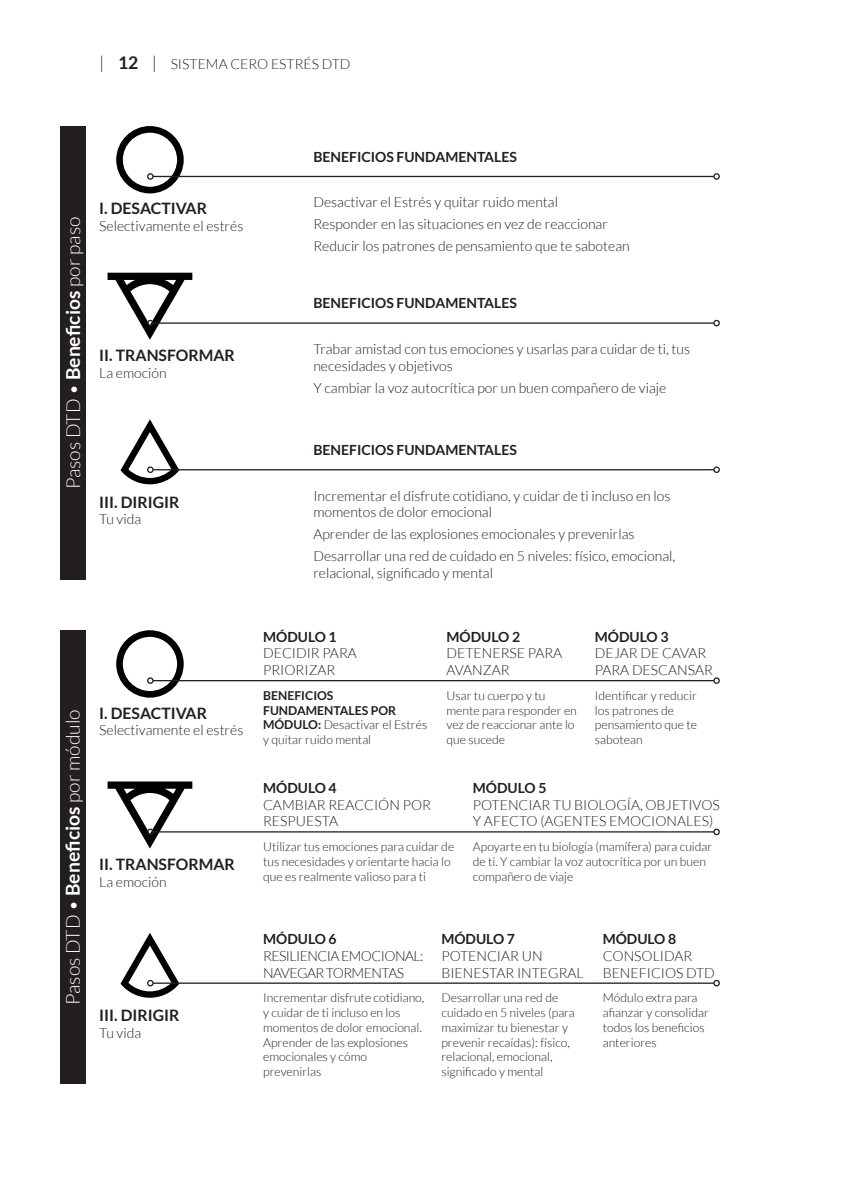
<style>
.page{position:relative;width:844px;height:1191px;background:#fff}
.page>*{position:absolute;margin:0;border:0;box-sizing:border-box;transform-origin:0 0}
.t1{font:300 19.25px "Lato";color:#fff}
.t2{font:700 15.75px "Lato";color:#231f20}
.t3{font:300 14px/16.8px "Lato";color:#231f20}
.t4{font:700 14px "Lato";color:#231f20}
.t5{font:300 14px/16.8px "Lato";letter-spacing:-.04em;color:#231f20}
.t6{font:300 12.25px/14.7px "Lato";color:#231f20}
.s1{font-size:17.5px}
.s2{font-weight:700;font-size:17.5px}
.s3{font-weight:700}
</style>
<div class="page">
<div style="left:60px;top:630px;width:26px;height:454px;background:#231f20"></div>
<svg style="left:116px;top:630px;width:68px;height:67px"></svg>
<hr style="left:153px;top:680px;width:560px;height:1px;background:#231f20">
<div style="left:713px;top:677px;width:6px;height:7px;border:1px solid #231f20;border-radius:50%"></div>
<div style="left:147px;top:677px;width:7px;height:7px;border:1px solid #231f20;border-radius:50%"></div>
<svg style="left:120px;top:933px;width:59px;height:64px"></svg>
<hr style="left:153px;top:982px;width:560px;height:1px;background:#231f20">
<svg style="left:713px;top:980px;width:6px;height:6px"></svg>
<div style="left:147px;top:980px;width:7px;height:6px;border:1px solid #231f20;border-radius:50%"></div>
<svg style="left:107px;top:781px;width:85px;height:67px"></svg>
<hr style="left:153px;top:831px;width:560px;height:1px;background:#231f20">
<div style="left:713px;top:828px;width:6px;height:7px;border:1px solid #231f20;border-radius:50%"></div>
<div style="left:147px;top:828px;width:7px;height:7px;border:1px solid #231f20;border-radius:50%"></div>
<div style="left:61px;top:126px;width:25px;height:454px;background:#231f20"></div>
<svg style="left:116px;top:126px;width:68px;height:67px"></svg>
<hr style="left:153px;top:176px;width:560px;height:1px;background:#231f20">
<div style="left:713px;top:173px;width:6px;height:7px;border:1px solid #231f20;border-radius:50%"></div>
<div style="left:147px;top:173px;width:7px;height:7px;border:1px solid #231f20;border-radius:50%"></div>
<svg style="left:120px;top:419px;width:59px;height:65px"></svg>
<hr style="left:153px;top:469px;width:560px;height:1px;background:#231f20">
<div style="left:713px;top:466px;width:6px;height:7px;border:1px solid #231f20;border-radius:50%"></div>
<div style="left:147px;top:466px;width:7px;height:7px;border:1px solid #231f20;border-radius:50%"></div>
<svg style="left:107px;top:273px;width:85px;height:67px"></svg>
<hr style="left:153px;top:322px;width:560px;height:2px;background:#231f20">
<svg style="left:713px;top:320px;width:6px;height:6px"></svg>
<div style="left:147px;top:320px;width:7px;height:6px;border:1px solid #231f20;border-radius:50%"></div>
<p class="t3" style="left:99px;top:56px;width:88px"><span class="s1">|</span> <span class="s2">12</span> <span class="s1">|</span> Sistema</p>
<p class="t3" style="left:230px;top:56px;width:20px">Cero</p>
<p class="t3" style="left:271px;top:56px;width:18px">Estrés</p>
<p class="t3" style="left:322px;top:56px;width:30px">DTD</p>
<h1 class="t1" style="left:63px;top:489px;width:274px;rotate:-90deg">Pasos DTD • <span class="s3">Beneficios</span> por paso</h1>
<p class="t2" style="left:99px;top:200px;width:109px">I. DESACTIVAR</p>
<p class="t3" style="left:99px;top:218px;width:145px">Selectivamente el estrés</p>
<p class="t2" style="left:99px;top:346px;width:137px">II. TRANSFORMAR</p>
<p class="t3" style="left:99px;top:364px;width:69px">La emoción</p>
<p class="t2" style="left:99px;top:493px;width:82px">III. DIRIGIR</p>
<p class="t3" style="left:99px;top:511px;width:43px">Tu vida</p>
<p class="t4" style="left:313px;top:148px;width:205px">BENEFICIOS FUNDAMENTALES</p>
<p class="t3" style="left:313px;top:192px;width:318px;line-height:21.7px">Desactivar el Estrés y quitar ruido mental<br>Responder en las situaciones en vez de reaccionar<br>Reducir los patrones de pensamiento que te sabotean</p>
<p class="t4" style="left:313px;top:295px;width:205px">BENEFICIOS FUNDAMENTALES</p>
<p class="t3" style="left:313px;top:341px;width:378px">Trabar amistad con tus emociones y usarlas para cuidar de ti, tus necesidades y objetivos</p>
<p class="t3" style="left:313px;top:379px;width:354px">Y cambiar la voz autocrítica por un buen compañero de viaje</p>
<p class="t4" style="left:313px;top:441px;width:205px">BENEFICIOS FUNDAMENTALES</p>
<p class="t3" style="left:313px;top:487px;width:358px">Incrementar el disfrute cotidiano, y cuidar de ti incluso en los momentos de dolor emocional</p>
<p class="t3" style="left:313px;top:523px;width:363px;line-height:21.7px">Aprender de las explosiones emocionales y prevenirlas<br>Desarrollar una red de cuidado en 5 niveles: físico, emocional,</p>
<p class="t3" style="left:313px;top:564px;width:181px">relacional, significado y mental</p>
<h1 class="t1" style="left:63px;top:1005px;width:297px;rotate:-90deg">Pasos DTD • <span class="s3">Beneficios</span> por módulo</h1>
<p class="t2" style="left:99px;top:704px;width:109px">I. DESACTIVAR</p>
<p class="t3" style="left:99px;top:722px;width:145px">Selectivamente el estrés</p>
<p class="t2" style="left:99px;top:855px;width:137px">II. TRANSFORMAR</p>
<p class="t3" style="left:99px;top:873px;width:69px">La emoción</p>
<p class="t2" style="left:99px;top:1006px;width:82px">III. DIRIGIR</p>
<p class="t3" style="left:99px;top:1024px;width:43px">Tu vida</p>
<p class="t4" style="left:263px;top:628px;width:75px">MÓDULO 1</p>
<p class="t3" style="left:263px;top:645px;width:95px">DECIDIR PARA<br>PRIORIZAR</p>
<p class="t6" style="left:263px;top:688px;width:166px"><span class="s3">BENEFICIOS<br>FUNDAMENTALES POR<br>MÓDULO:</span> Desactivar el Estrés y quitar ruido mental</p>
<p class="t4" style="left:446px;top:628px;width:75px">MÓDULO 2</p>
<p class="t3" style="left:446px;top:645px;width:117px">DETENERSE PARA<br>AVANZAR</p>
<p class="t6" style="left:446px;top:688px;width:132px">Usar tu cuerpo y tu mente para responder en vez de reaccionar ante lo que sucede</p>
<p class="t4" style="left:594px;top:628px;width:75px">MÓDULO 3</p>
<p class="t3" style="left:594px;top:645px;width:119px">DEJAR DE CAVAR<br>PARA DESCANSAR</p>
<p class="t6" style="left:594px;top:688px;width:104px">Identificar y reducir los patrones de pensamiento que te sabotean</p>
<p class="t4" style="left:263px;top:779px;width:75px">MÓDULO 4</p>
<p class="t3" style="left:263px;top:796px;width:169px">CAMBIAR REACCIÓN POR<br>RESPUESTA</p>
<p class="t6" style="left:263px;top:839px;width:193px">Utilizar tus emociones para cuidar de tus necesidades y orientarte hacia lo que es realmente valioso para ti</p>
<p class="t4" style="left:472px;top:779px;width:75px">MÓDULO 5</p>
<p class="t3" style="left:472px;top:796px;width:248px">POTENCIAR TU BIOLOGÍA, OBJETIVOS<br>Y AFECTO (AGENTES EMOCIONALES)</p>
<p class="t6" style="left:472px;top:839px;width:241px">Apoyarte en tu biología (mamífera) para cuidar de ti. Y cambiar la voz autocrítica por un buen compañero de viaje</p>
<p class="t4" style="left:263px;top:931px;width:75px">MÓDULO 6</p>
<p class="t5" style="left:263px;top:947px;width:162px">RESILIENCIA EMOCIONAL:<br>NAVEGAR TORMENTAS</p>
<p class="t6" style="left:263px;top:990px;width:163px">Incrementar disfrute cotidiano, y cuidar de ti incluso en los momentos de dolor emocional.<br>Aprender de las explosiones emocionales y cómo prevenirlas</p>
<p class="t4" style="left:441px;top:931px;width:75px">MÓDULO 7</p>
<p class="t3" style="left:441px;top:947px;width:144px">POTENCIAR UN<br>BIENESTAR INTEGRAL</p>
<p class="t6" style="left:441px;top:990px;width:135px">Desarrollar una red de cuidado en 5 niveles (para maximizar tu bienestar y prevenir recaídas): físico, relacional, emocional, significado y mental</p>
<p class="t4" style="left:602px;top:931px;width:75px">MÓDULO 8</p>
<p class="t3" style="left:602px;top:947px;width:114px">CONSOLIDAR<br>BENEFICIOS DTD</p>
<p class="t6" style="left:602px;top:990px;width:108px">Módulo extra para afianzar y consolidar todos los beneficios anteriores</p>
</div>
